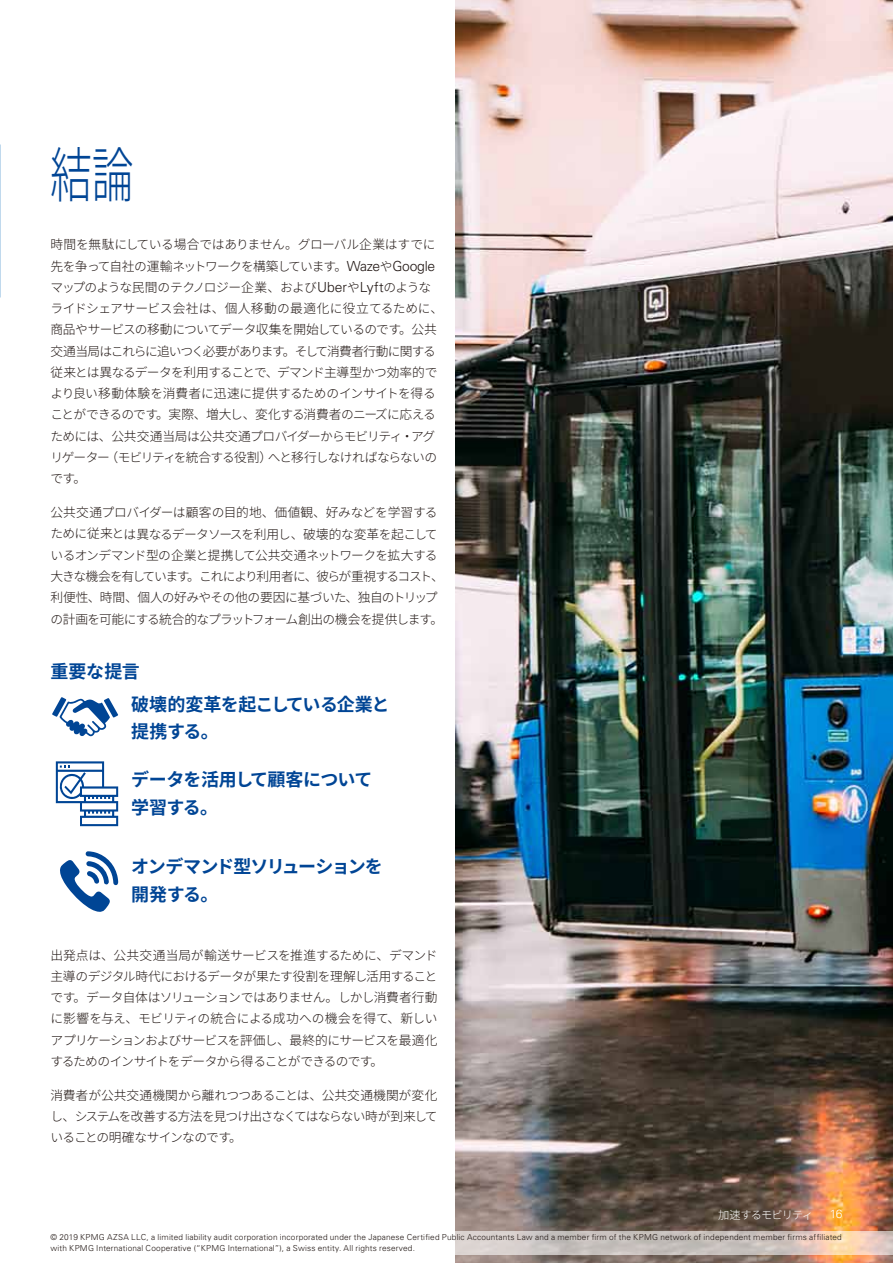
<style>
.page{position:relative;width:893px;height:1263px;background:#fff}
.page>*{position:absolute;margin:0;border:0;box-sizing:border-box;transform-origin:0 0}
.t1{font:300 60px "Noto Sans CJ Kjp";color:#004595;scale:.7 1}
.t2{font:700 18px/33px "Noto Sans CJ Kjp";letter-spacing:-.035em;color:#004595}
.t3{font:700 18px/27.6px "Noto Sans CJ Kjp";letter-spacing:-.065em;color:#004595}
.t4{font:300 12.75px/21.3px "Noto Sans CJ Kjp";letter-spacing:-.055em;color:#221815}
.t5{font:300 12px "Univers 45";color:#fff}
.t6{font:300 11.25px "Noto Sans CJ Kjp";letter-spacing:-.08em;color:#fff}
.t7{font:300 8.25px/10.6px "Univers";letter-spacing:.02em;color:#221815}
.s1{font-family:"Univers LT Std";font-size:13.95px}
</style>
<div class="page">
<svg style="left:52px;top:697px;width:66px;height:39px"></svg>
<svg style="left:56px;top:761px;width:62px;height:65px"></svg>
<img style="left:455px;top:0;width:438px;height:1263px">
<svg style="left:60px;top:851px;width:58px;height:61px"></svg>
<svg style="left:455px;top:1231px;width:438px;height:23px;background:#d2c6bf"></svg>
<h1 class="t1" style="left:50px;top:142px;width:121px">結論</h1>
<p class="t4" style="left:50px;top:234px;width:394px">時間を無駄にしている場合ではありません。グローバル企業はすでに先を争って自社の運輸ネットワークを構築しています。<span class="s1">Waze</span>や<span class="s1">Google</span>マップのような民間のテクノロジー企業、および<span class="s1">Uber</span>や<span class="s1">Lyft</span>のようなライドシェアサービス会社は、個人移動の最適化に役立てるために、商品やサービスの移動についてデータ収集を開始しているのです。公共交通当局はこれらに追いつく必要があります。そして消費者行動に関する従来とは異なるデータを利用することで、デマンド主導型かつ効率的でより良い移動体験を消費者に迅速に提供するためのインサイトを得ることができるのです。実際、増大し、変化する消費者のニーズに応えるためには、公共交通当局は公共交通プロバイダーからモビリティ・アグリゲーター（モビリティを統合する役割）へと移行しなければならないのです。</p>
<p class="t4" style="left:50px;top:502px;width:395px">公共交通プロバイダーは顧客の目的地、価値観、好みなどを学習するために従来とは異なるデータソースを利用し、破壊的な変革を起こしているオンデマンド型の企業と提携して公共交通ネットワークを拡大する大きな機会を有しています。これにより利用者に、彼らが重視するコスト、利便性、時間、個人の好みやその他の要因に基づいた、独自のトリップの計画を可能にする統合的なプラットフォーム創出の機会を提供します。</p>
<h2 class="t2" style="left:131px;top:655px;width:260px;text-indent:-81px">重要な提言<br>破壊的変革を起こしている企業と</h2>
<h2 class="t2" style="left:131px;top:715px;width:89px">提携する。</h2>
<h2 class="t2" style="left:131px;top:766px;width:243px;line-height:27.6px">データを活用して顧客について学習する。</h2>
<h2 class="t3" style="left:131px;top:853px;width:253px">オンデマンド型ソリューションを開発する。</h2>
<p class="t4" style="left:50px;top:944px;width:389px;text-align:justify">出発点は、公共交通当局が輸送サービスを推進するために、デマンド主導のデジタル時代におけるデータが果たす役割を理解し活用することです。データ自体はソリューションではありません。しかし消費者行動に影響を与え、モビリティの統合による成功への機会を得て、新しいアプリケーションおよびサービスを評価し、最終的にサービスを最適化するためのインサイトをデータから得ることができるのです。</p>
<p class="t4" style="left:50px;top:1085px;width:389px;text-align:justify">消費者が公共交通機関から離れつつあることは、公共交通機関が変化し、システムを改善する方法を見つけ出さなくてはならない時が到来していることの明確なサインなのです。</p>
<p class="t6" style="left:718px;top:1209px;width:97px">加速するモビリティ</p>
<p class="t5" style="left:830px;top:1207px;width:14px">16</p>
<p class="t7" style="left:50px;top:1232px;width:793px">© 2019 KPMG AZSA LLC, a limited liability audit corporation incorporated under the Japanese Certified Public Accountants Law and a member firm of the KPMG network of independent member firms affiliated with KPMG International Cooperative (“KPMG International”), a Swiss entity. All rights reserved.</p>
</div>
